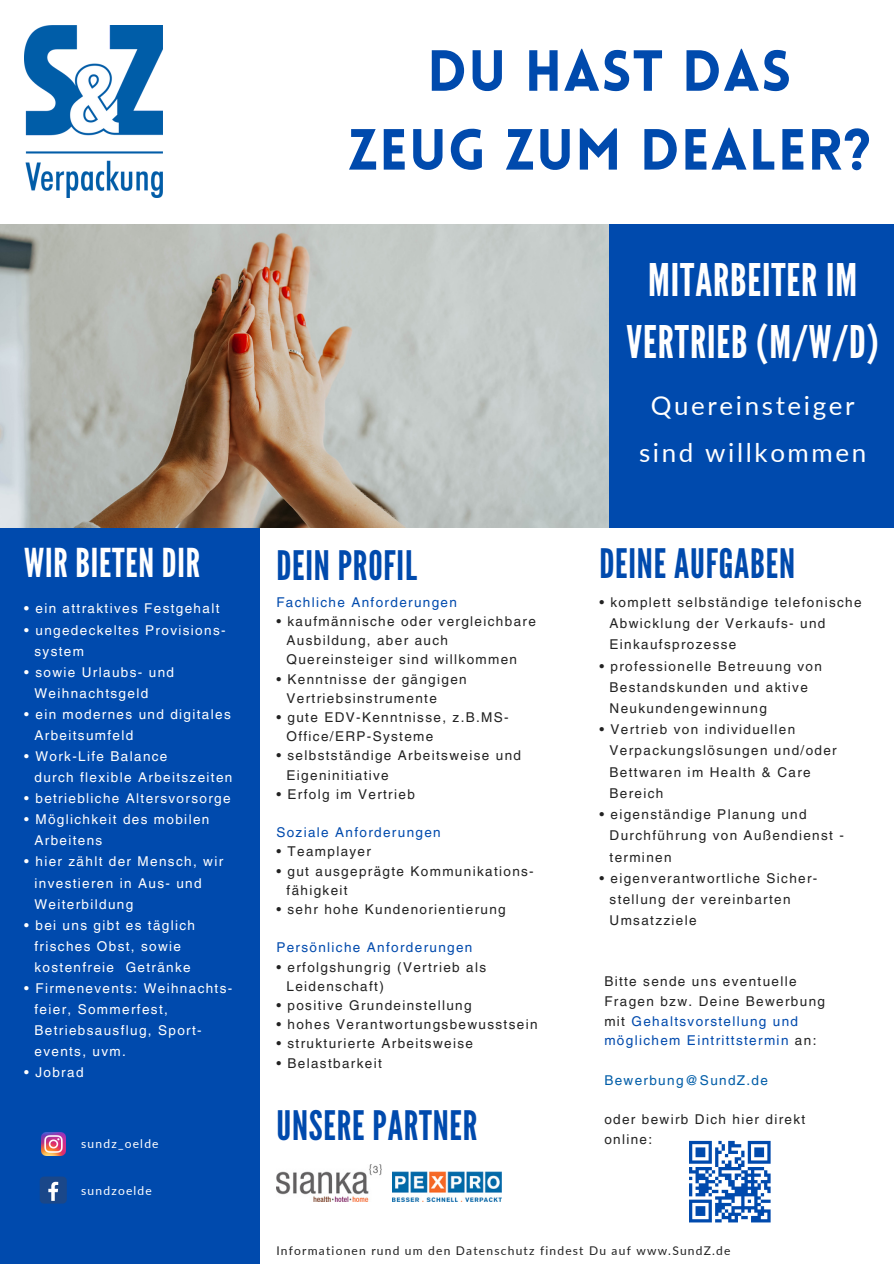
<style>
.page{position:relative;width:894px;height:1264px;background:#fff}
.page>*{position:absolute;margin:0;border:0;box-sizing:border-box;transform-origin:0 0}
.t1{font:900 56.7px/78.8px "Lovelo";letter-spacing:.02em;color:#004aad;text-align:center}
.t2{font:44.85px/61.9px "League Gothic";letter-spacing:.02em;color:#fff;text-align:center}
.t3{font:40.5px "League Gothic";letter-spacing:.02em;color:#004aad}
.t4{font:39.75px "League Gothic";letter-spacing:.02em;color:#fff}
.t5{font:25.95px/47.2px "Lato";letter-spacing:.1em;color:#fff;text-align:center}
.t6{font:13.5px/21.1px "Helvetica LT Pro";letter-spacing:.1em;color:#222}
.t7{font:13.5px/21.1px "Helvetica LT Pro";letter-spacing:.1em;color:#fff}
.t8{font:13.5px "Helvetica LT Pro";letter-spacing:.1em;color:#004aad}
.t9{font:13.5px "Helvetica LT Pro";letter-spacing:.1em;color:#005da8}
.t10{font:12px "Lato";letter-spacing:.1em;color:#222}
.t11{font:12px "Lato";letter-spacing:.1em;color:#fff}
.s1{font-weight:700}
.s2{color:#004aad}
</style>
<div class="page">
<div style="left:0;top:336px;width:259px;height:927px;background:#004aad"></div>
<img style="left:0;top:225px;width:609px;height:303px">
<div style="left:609px;top:225px;width:284px;height:303px;background:#004aad"></div>
<img style="left:24px;top:26px;width:139px;height:171px">
<svg style="left:689px;top:1140px;width:81px;height:82px"></svg>
<hr style="left:750px;top:1219px;width:20px;height:3px;background:#004aad">
<img style="left:42px;top:1132px;width:23px;height:23px">
<div style="left:40px;top:1176px;width:27px;height:27px;background:#1a4789;border-radius:4px"></div>
<svg style="left:48px;top:1181px;width:10px;height:19px"></svg>
<img style="left:276px;top:1164px;width:105px;height:37px">
<img style="left:392px;top:1171px;width:109px;height:30px">
<h3 class="t4" style="left:24px;top:539px;width:177px">WIR BIETEN DIR</h3>
<p class="t7" style="left:24px;top:599px;width:197px"><span class="s1">•</span> ein attraktives Festgehalt</p>
<p class="t7" style="left:34px;top:620px;width:192px;text-indent:-10px">• ungedeckeltes Provisions&shy;system</p>
<p class="t7" style="left:34px;top:662px;width:141px;text-indent:-10px">• sowie Urlaubs- und<br>Weihnachtsgeld</p>
<p class="t7" style="left:34px;top:704px;width:198px;text-indent:-10px">• ein modernes und digitales<br>Arbeitsumfeld</p>
<p class="t7" style="left:34px;top:747px;width:199px;text-indent:-10px">• Work-Life Balance<br>durch flexible Arbeitszeiten</p>
<p class="t7" style="left:24px;top:789px;width:208px">• betriebliche Altersvorsorge</p>
<p class="t7" style="left:34px;top:810px;width:176px;text-indent:-10px">• Möglichkeit des mobilen<br>Arbeitens</p>
<p class="t7" style="left:34px;top:852px;width:190px;text-indent:-10px">• hier zählt der Mensch, wir investieren in Aus- und<br>Weiterbildung</p>
<p class="t7" style="left:24px;top:915px;width:172px;text-align:center">• bei uns gibt es täglich frisches Obst, sowie kostenfreie Getränke</p>
<p class="t7" style="left:34px;top:978px;width:199px;text-indent:-10px">• Firmenevents: Weihnachts&shy;feier, Sommerfest,<br>Betriebsausflug, Sport&shy;events, uvm.</p>
<p class="t7" style="left:24px;top:1063px;width:61px">• Jobrad</p>
<p class="t11" style="left:81px;top:1136px;width:79px">sundz_oelde</p>
<p class="t11" style="left:81px;top:1182px;width:72px">sundzoelde</p>
<h1 class="t1" style="left:347px;top:37px;width:524px">DU HAST DAS<br>ZEUG ZUM DEALER?</h1>
<h3 class="t3" style="left:276px;top:542px;width:142px">DEIN PROFIL</h3>
<p class="t8" style="left:276px;top:597px;width:182px">Fachliche Anforderungen</p>
<p class="t6" style="left:286px;top:613px;width:251px;line-height:19.2px;text-indent:-10px">• kaufmännische oder vergleichbare<br>Ausbildung, aber auch<br>Quereinsteiger sind willkommen</p>
<p class="t6" style="left:286px;top:670px;width:181px;line-height:19.2px;text-indent:-10px">• Kenntnisse der gängigen<br>Vertriebsinstrumente</p>
<p class="t6" style="left:286px;top:709px;width:223px;line-height:19.2px;text-indent:-10px">• gute EDV-Kenntnisse, z.B.MS-<br>Office/ERP-Systeme</p>
<p class="t6" style="left:286px;top:747px;width:236px;line-height:19.2px;text-indent:-10px">• selbstständige Arbeitsweise und<br>Eigeninitiative</p>
<p class="t6" style="left:276px;top:784px;width:140px">• Erfolg im Vertrieb</p>
<p class="t8" style="left:276px;top:827px;width:166px">Soziale Anforderungen</p>
<p class="t6" style="left:276px;top:842px;width:96px">• Teamplayer</p>
<p class="t6" style="left:286px;top:862px;width:249px;line-height:19.2px;text-indent:-10px">• gut ausgeprägte Kommunikations&shy;fähigkeit</p>
<p class="t6" style="left:276px;top:899px;width:231px">• sehr hohe Kundenorientierung</p>
<p class="t8" style="left:276px;top:942px;width:197px">Persönliche Anforderungen</p>
<p class="t6" style="left:286px;top:958px;width:201px;line-height:19.2px;text-indent:-10px">• erfolgshungrig (Vertrieb als<br>Leidenschaft)</p>
<p class="t6" style="left:276px;top:995px;width:197px">• positive Grundeinstellung</p>
<p class="t6" style="left:276px;top:1015px;width:262px">• hohes Verantwortungsbewusstsein</p>
<p class="t6" style="left:276px;top:1034px;width:198px">• strukturierte Arbeitsweise</p>
<p class="t6" style="left:276px;top:1053px;width:107px">• Belastbarkeit</p>
<h3 class="t3" style="left:276px;top:1102px;width:203px">UNSERE PARTNER</h3>
<h2 class="t2" style="left:626px;top:250px;width:254px">MITARBEITER IM<br>VERTRIEB (M/W/D)</h2>
<h3 class="t5" style="left:639px;top:381px;width:229px">Quereinsteiger sind willkommen</h3>
<h3 class="t3" style="left:599px;top:540px;width:197px">DEINE AUFGABEN</h3>
<p class="t6" style="left:609px;top:593px;width:253px;text-indent:-10px">• komplett selbständige telefonische<br>Abwicklung der Verkaufs- und<br>Einkaufsprozesse</p>
<p class="t6" style="left:609px;top:656px;width:214px;text-indent:-10px">• professionelle Betreuung von<br>Bestandskunden und aktive<br>Neukundengewinnung</p>
<p class="t6" style="left:609px;top:720px;width:229px;text-indent:-10px">• Vertrieb von individuellen<br>Verpackungslösungen und/oder<br>Bettwaren im Health &amp; Care<br>Bereich</p>
<p class="t6" style="left:609px;top:805px;width:236px;text-indent:-10px">• eigenständige Planung und<br>Durchführung von Außendienst - terminen</p>
<p class="t6" style="left:609px;top:868px;width:209px;text-indent:-10px">• eigenverantwortliche Sicher&shy;stellung der vereinbarten<br>Umsatzziele</p>
<p class="t6" style="left:604px;top:972px;width:222px;line-height:19.8px">Bitte sende uns eventuelle<br>Fragen bzw. Deine Bewerbung mit <span class="s2">Gehaltsvorstellung und möglichem Eintrittstermin</span> an:</p>
<p class="t9" style="left:604px;top:1075px;width:165px">Bewerbung@SundZ.de</p>
<p class="t6" style="left:604px;top:1111px;width:202px;line-height:19.8px">oder bewirb Dich hier direkt online:</p>
<p class="t10" style="left:276px;top:1242px;width:455px">Informationen rund um den Datenschutz findest Du auf www.SundZ.de</p>
</div>
